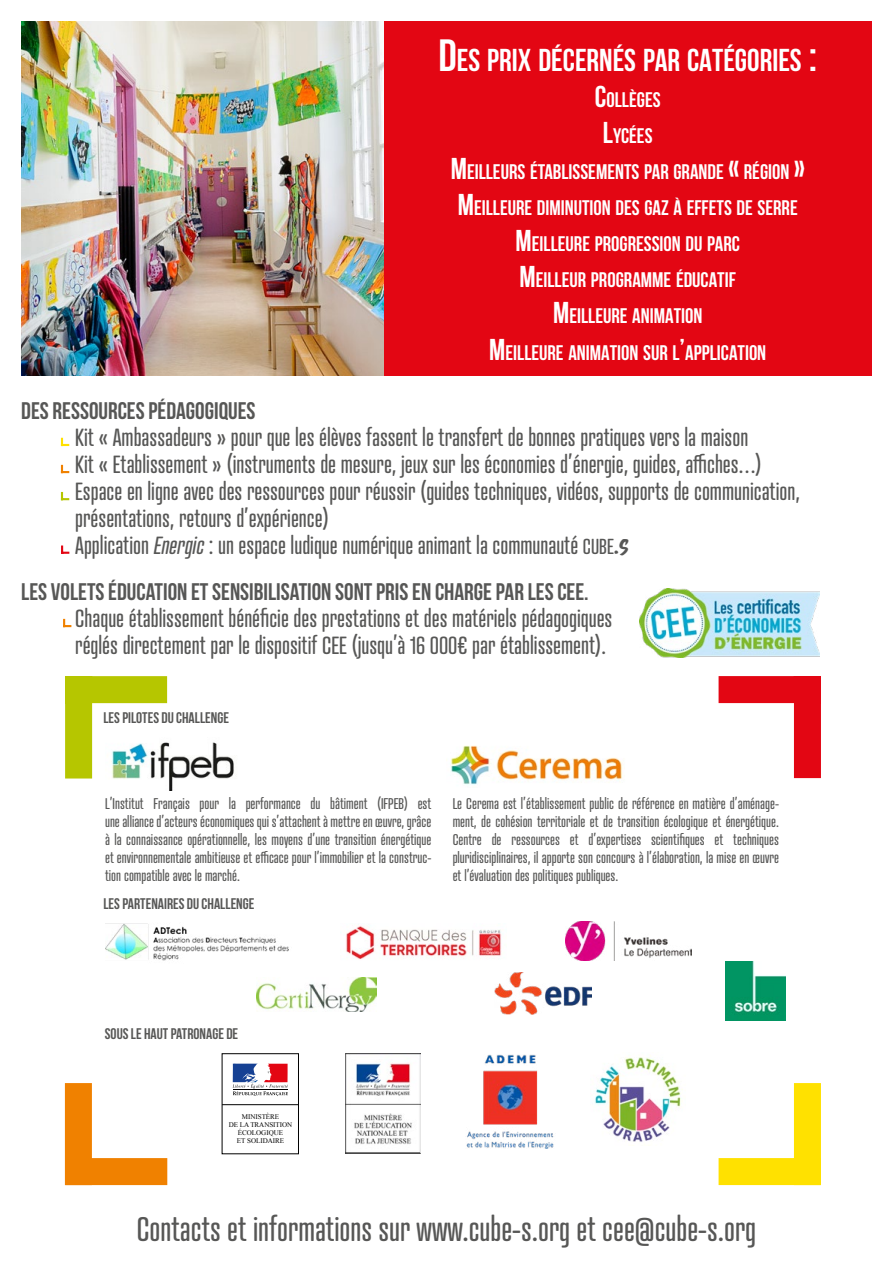
<style>
.page{position:relative;width:893px;height:1263px;background:#fff}
.page>*{position:absolute;margin:0;border:0;box-sizing:border-box;transform-origin:0 0}
.t1{font:33px "Atrament";color:#575756}
.t2{font:700 31.5px "Bebas Neue";color:#fff}
.t3{font:24px/27px "Atrament";color:#575756}
.t4{font:24px "Bebas Neue";color:#575756}
.t5{font:700 21px/36px "Bebas Neue";color:#fff;text-align:center}
.t6{font:700 15.3px "Bebas Neue";color:#575756}
.t7{font:15px/18px "Atrament";color:#575756;text-align:justify}
.t8{font:7.05px/8.1px "Times New Roman";letter-spacing:-.005em;color:#000;text-align:center}
.s1{font-size:45px}
.s2{font-size:30px}
.s3{font-style:italic}
.s4{font-size:21px}
.s5{font-family:"Beyond The Mountains";font-size:21px}
.s6{font-family:"Beyond The Mountains";font-size:27px}
</style>
<div class="page">
<img style="left:451px;top:745px;width:172px;height:40px">
<img style="left:112px;top:742px;width:122px;height:48px">
<div style="left:384px;top:21px;width:488px;height:355px;background:#e30613"></div>
<img style="left:21px;top:21px;width:363px;height:355px">
<svg style="left:61px;top:438px;width:8px;height:8px"></svg>
<svg style="left:61px;top:492px;width:8px;height:8px"></svg>
<svg style="left:61px;top:465px;width:8px;height:8px"></svg>
<div style="left:222px;top:1053px;width:77px;height:101px;border:1px solid #000"></div>
<svg style="left:233px;top:1064px;width:55px;height:32px"></svg>
<hr style="left:222px;top:1104px;width:76px;height:1px;background:#000">
<img style="left:466px;top:1055px;width:88px;height:94px">
<img style="left:594px;top:1057px;width:89px;height:85px">
<img style="left:345px;top:1053px;width:76px;height:101px">
<img style="left:340px;top:925px;width:162px;height:35px">
<img style="left:106px;top:923px;width:183px;height:38px">
<img style="left:566px;top:921px;width:125px;height:39px">
<img style="left:494px;top:972px;width:98px;height:42px">
<img style="left:726px;top:961px;width:59px;height:60px">
<img style="left:639px;top:588px;width:180px;height:70px">
<div style="left:719px;top:676px;width:102px;height:27px;background:#e30613"></div>
<div style="left:794px;top:676px;width:27px;height:102px;background:#e30613"></div>
<div style="left:719px;top:1158px;width:102px;height:27px;background:#ffe100"></div>
<div style="left:794px;top:1083px;width:27px;height:102px;background:#ffe100"></div>
<div style="left:65px;top:1158px;width:102px;height:27px;background:#f08100"></div>
<div style="left:65px;top:1083px;width:27px;height:102px;background:#f08100"></div>
<div style="left:65px;top:676px;width:102px;height:27px;background:#b6c600"></div>
<div style="left:65px;top:676px;width:27px;height:102px;background:#b6c600"></div>
<img style="left:257px;top:977px;width:119px;height:35px">
<hr style="left:345px;top:1153px;width:75px;height:1px;background:#000">
<svg style="left:63px;top:619px;width:8px;height:8px"></svg>
<svg style="left:61px;top:545px;width:8px;height:9px"></svg>
<h2 class="t2" style="left:438px;top:43px;width:380px"><span class="s1">D</span>ES PRIX DÉCERNÉS PAR CATÉGORIES <span class="s1">:</span></h2>
<h3 class="t5" style="left:451px;top:82px;width:355px"><span class="s2">C</span>OLLÈGES<br><span class="s2">L</span>YCÉES<br><span class="s2">M</span>EILLEURS ÉTABLISSEMENTS PAR GRANDE <span class="s2">«</span> RÉGION <span class="s2">»<br>M</span>EILLEURE DIMINUTION DES GAZ À EFFETS DE SERRE<br><span class="s2">M</span>EILLEURE PROGRESSION DU PARC<br><span class="s2">M</span>EILLEUR PROGRAMME ÉDUCATIF<br><span class="s2">M</span>EILLEURE ANIMATION<br><span class="s2">M</span>EILLEURE ANIMATION SUR L<span class="s2">’</span>APPLICATION</h3>
<h3 class="t4" style="left:21px;top:398px;width:236px">DES RESSOURCES PÉDAGOGIQUES</h3>
<p class="t3" style="left:75px;top:424px;width:726px">Kit « Ambassadeurs » pour que les élèves fassent le transfert de bonnes pratiques vers la maison<br>Kit « Etablissement » (instruments de mesure, jeux sur les économies d’énergie, guides, affiches…)<br>Espace en ligne avec des ressources pour réussir (guides techniques, vidéos, supports de communication, présentations, retours d’expérience)<br>Application <span class="s3">Energic</span> : un espace ludique numérique animant la communauté <span class="s4">CUBE</span><span class="s5">.</span><span class="s6">s</span></p>
<h3 class="t4" style="left:21px;top:579px;width:569px">LES VOLETS ÉDUCATION ET SENSIBILISATION SONT PRIS EN CHARGE PAR LES CEE.</h3>
<h3 class="t3" style="left:75px;top:605px;width:539px">Chaque établissement bénéficie des prestations et des matériels pédagogiques réglés directement par le dispositif CEE (jusqu’à 16 000€ par établissement).</h3>
<p class="t6" style="left:103px;top:710px;width:127px">LES PILOTES DU CHALLENGE</p>
<p class="t7" style="left:105px;top:794px;width:328px">L’Institut Français pour la performance du bâtiment (IFPEB) est une alliance d’acteurs économiques qui s’attachent à mettre en œuvre, grâce à la connaissance opérationnelle, les moyens d’une transition énergétique et environnementale ambitieuse et efficace pour l’immobilier et la construc&shy;tion compatible avec le marché.</p>
<p class="t7" style="left:453px;top:794px;width:328px">Le Cerema est l’établissement public de référence en matière d’aménage&shy;ment, de cohésion territoriale et de transition écologique et énergétique.<br>Centre de ressources et d’expertises scientifiques et techniques pluridisciplinaires, il apporte son concours à l’élaboration, la mise en œuvre et l’évaluation des politiques publiques.</p>
<p class="t6" style="left:103px;top:896px;width:152px">LES PARTENAIRES DU CHALLENGE</p>
<p class="t6" style="left:105px;top:1025px;width:135px">SOUS LE HAUT PATRONAGE DE</p>
<p class="t8" style="left:229px;top:1113px;width:65px">MINISTÈRE<br>DE LA TRANSITION<br>ÉCOLOGIQUE<br>ET SOLIDAIRE</p>
<h1 class="t1" style="left:137px;top:1209px;width:621px">Contacts et informations sur www.cube-s.org et cee@cube-s.org</h1>
</div>
